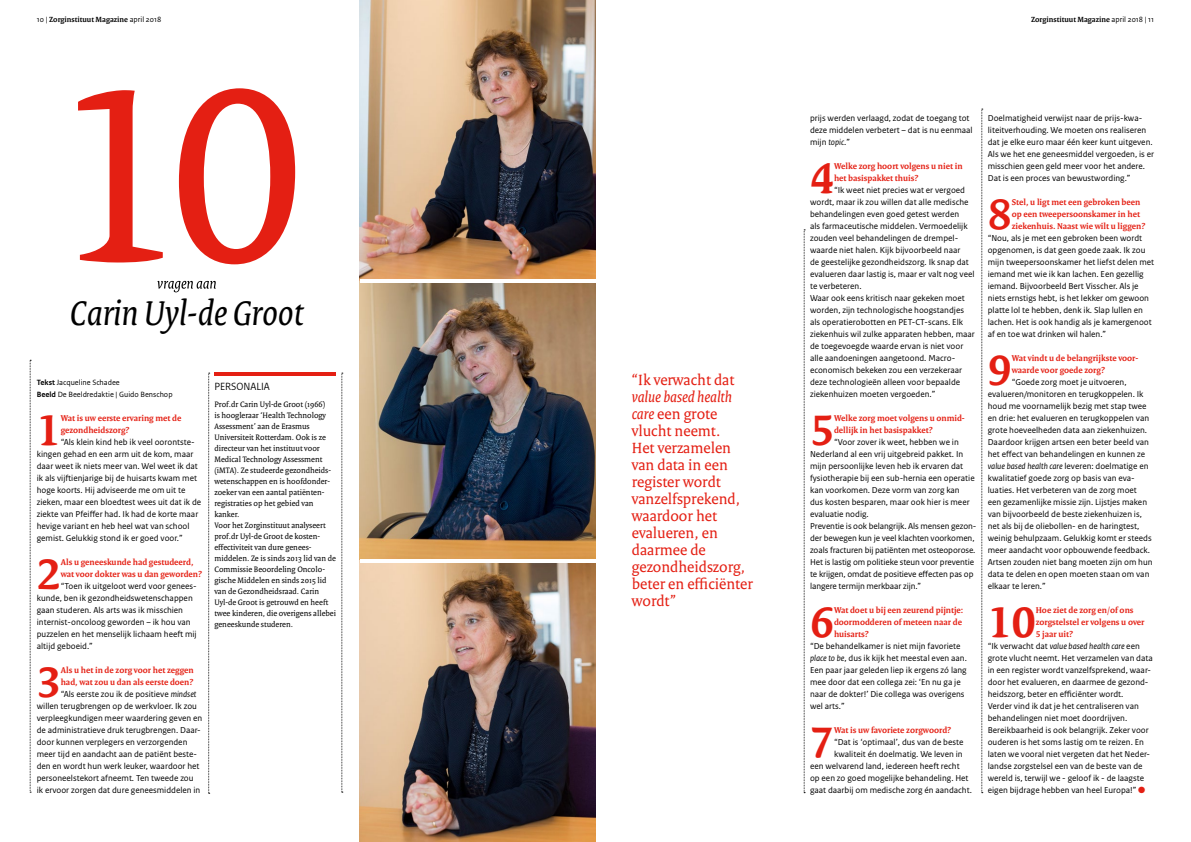
<style>
.page{position:relative;width:1191px;height:842px;background:#fff}
.page>*{position:absolute;margin:0;border:0;box-sizing:border-box;transform-origin:0 0}
.t1{font:700 46.1px "Rijksoverheid Serif";color:#e41f13}
.t2{font:italic 37px "Rijksoverheid Serif";color:#000}
.t3{font:16px/17px "Rijksoverheid Serif";color:#e41f13}
.t4{font:11px "Rijksoverheid Sans Heading";color:#000}
.t5{font:9px/12px "Rijksoverheid Sans Text";color:#000}
.t6{font:700 9px/12px "Rijksoverheid Serif";color:#e41f13}
.t7{font:8.5px/11px "Rijksoverheid Serif";color:#000}
.t8{font:700 8px "Rijksoverheid Serif";color:#000}
.t9{font:8px/12px "Rijksoverheid Sans Text";color:#000}
.s1{font-family:"Rijksoverheid Sans Text";font-weight:400}
.s2{font-weight:700}
.s3{font-style:italic}
.s4{color:#e41f13}
</style>
<div class="page">
<svg style="left:804px;top:230px;width:1px;height:563px"></svg>
<svg style="left:981px;top:109px;width:1px;height:684px"></svg>
<svg style="left:208px;top:373px;width:2px;height:421px"></svg>
<svg style="left:342px;top:373px;width:1px;height:420px"></svg>
<svg style="left:30px;top:360px;width:1px;height:433px"></svg>
<hr style="left:214px;top:373px;width:122px;height:3px;background:#e41f13">
<img style="left:360px;top:0;width:235px;height:842px">
<hr style="left:360px;top:279px;width:235px;height:3px;background:#fff">
<hr style="left:360px;top:559px;width:235px;height:4px;background:#fff">
<svg style="left:78px;top:88px;width:217px;height:176px"></svg>
<svg style="left:157px;top:281px;width:59px;height:11px"></svg>
<p class="t8" style="left:37px;top:15px;width:126px"><span class="s1">10 |</span> Zorginstituut Magazine <span class="s1">april 2018</span></p>
<p class="t8" style="left:1031px;top:15px;width:124px">Zorginstituut Magazine <span class="s1">april 2018 | 11</span></p>
<h2 class="t2" style="left:70px;top:291px;width:235px">Carin Uyl-de Groot</h2>
<p class="t9" style="left:37px;top:376px;width:137px"><span class="s2">Tekst</span> Jacqueline Schadee<br><span class="s2">Beeld</span> De Beeldredaktie | Guido Benschop</p>
<h1 class="t1" style="left:37px;top:402px;width:25px">1</h1>
<p class="t6" style="left:61px;top:412px;width:122px">Wat is uw eerste ervaring met de gezondheidszorg?</p>
<p class="t5" style="left:37px;top:436px;width:166px;text-indent:24px">“Als klein kind heb ik veel oorontste&shy;kingen gehad en een arm uit de kom, maar daar weet ik niets meer van. Wel weet ik dat ik als vijftienjarige bij de huisarts kwam met hoge koorts. Hij adviseerde me om uit te zieken, maar een bloedtest wees uit dat ik de ziekte van Pfeiffer had. Ik had de korte maar hevige variant en heb heel wat van school gemist. Gelukkig stond ik er goed voor.”</p>
<h1 class="t1" style="left:37px;top:546px;width:25px">2</h1>
<p class="t6" style="left:61px;top:556px;width:143px">Als u geneeskunde had gestudeerd, wat voor dokter was u dan geworden?</p>
<p class="t5" style="left:37px;top:580px;width:161px;text-indent:24px">“Toen ik uitgeloot werd voor genees&shy;kunde, ben ik gezondheidswetenschappen gaan studeren. Als arts was ik misschien internist-oncoloog geworden – ik hou van puzzelen en het menselijk lichaam heeft mij altijd geboeid.”</p>
<h1 class="t1" style="left:37px;top:654px;width:25px">3</h1>
<p class="t6" style="left:61px;top:664px;width:134px">Als u het in de zorg voor het zeggen had, wat zou u dan als eerste doen?</p>
<p class="t5" style="left:37px;top:688px;width:167px;text-indent:24px">“Als eerste zou ik de positieve <span class="s3">mindset </span>willen terugbrengen op de werkvloer. Ik zou verpleegkundigen meer waardering geven en de administratieve druk terugbrengen. Daar&shy;door kunnen verplegers en verzorgenden meer tijd en aandacht aan de patiënt beste&shy;den en wordt hun werk leuker, waardoor het personeelstekort afneemt. Ten tweede zou<br>ik ervoor zorgen dat dure geneesmiddelen in</p>
<p class="t4" style="left:214px;top:380px;width:57px">PERSONALIA</p>
<p class="t7" style="left:214px;top:399px;width:123px">Prof.dr Carin Uyl-de Groot (1966)<br>is hoogleraar ‘Health Technology<br>Assessment’ aan de Erasmus<br>Universiteit Rotterdam. Ook is ze directeur van het instituut voor<br>Medical Technology Assessment (iMTA). Ze studeerde gezondheids&shy;wetenschappen en is hoofdonder&shy;zoeker van een aantal patiënten&shy;registraties op het gebied van kanker.<br>Voor het Zorginstituut analyseert prof.dr Uyl-de Groot de kosten&shy;effectiviteit van dure genees&shy;middelen. Ze is sinds 2013 lid van de<br>Commissie Beoordeling Oncolo&shy;gische Middelen en sinds 2015 lid van de Gezondheidsraad. Carin<br>Uyl-de Groot is getrouwd en heeft twee kinderen, die overigens allebei geneeskunde studeren.</p>
<h3 class="t3" style="left:632px;top:371px;width:104px">“Ik verwacht dat</h3>
<h3 class="t3" style="left:632px;top:388px;width:122px"><span class="s3">value based health care</span> een grote vlucht neemt.<br>Het verzamelen van data in een register wordt vanzelfsprekend, waardoor het evalueren, en daarmee de gezondheidszorg, beter en efficiënter wordt”</h3>
<p class="t5" style="left:810px;top:112px;width:164px">prijs werden verlaagd, zodat de toegang tot deze middelen verbetert – dat is nu eenmaal mijn <span class="s3">topic</span>.”</p>
<h1 class="t1" style="left:810px;top:150px;width:25px">4</h1>
<p class="t6" style="left:834px;top:160px;width:130px">Welke zorg hoort volgens u niet in het basispakket thuis?</p>
<p class="t5" style="left:810px;top:184px;width:166px;text-indent:24px">“Ik weet niet precies wat er vergoed wordt, maar ik zou willen dat alle medische behandelingen even goed getest werden<br>als farmaceutische middelen. Vermoedelijk zouden veel behandelingen de drempel&shy;waarde niet halen. Kijk bijvoorbeeld naar<br>de geestelijke gezondheidszorg. Ik snap dat evalueren daar lastig is, maar er valt nog veel te verbeteren.<br>Waar ook eens kritisch naar gekeken moet worden, zijn technologische hoogstandjes als operatierobotten en PET-CT-scans. Elk ziekenhuis wil zulke apparaten hebben, maar de toegevoegde waarde ervan is niet voor alle aandoeningen aangetoond. Macro&shy;economisch bekeken zou een verzekeraar deze technologieën alleen voor bepaalde ziekenhuizen moeten vergoeden.”</p>
<h1 class="t1" style="left:810px;top:402px;width:25px">5</h1>
<p class="t6" style="left:834px;top:412px;width:132px">Welke zorg moet volgens u onmid&shy;dellijk in het basispakket?</p>
<p class="t5" style="left:810px;top:436px;width:168px;text-indent:24px">“Voor zover ik weet, hebben we in Nederland al een vrij uitgebreid pakket. In mijn persoonlijke leven heb ik ervaren dat fysiotherapie bij een sub-hernia een operatie kan voorkomen. Deze vorm van zorg kan<br>dus kosten besparen, maar ook hier is meer evaluatie nodig.<br>Preventie is ook belangrijk. Als mensen gezon&shy;der bewegen kun je veel klachten voorkomen, zoals fracturen bij patiënten met osteoporose.<br>Het is lastig om politieke steun voor preventie te krijgen, omdat de positieve effecten pas op langere termijn merkbaar zijn.”</p>
<h1 class="t1" style="left:810px;top:594px;width:25px">6</h1>
<p class="t6" style="left:834px;top:604px;width:131px">Wat doet u bij een zeurend pijntje: doormodderen of meteen naar de huisarts?</p>
<p class="t5" style="left:810px;top:640px;width:158px">“De behandelkamer is niet mijn favoriete <span class="s3">place to be</span>, dus ik kijk het meestal even aan.<br>Een paar jaar geleden liep ik ergens zó lang mee door dat een collega zei: ‘En nu ga je naar de dokter!’ Die collega was overigens wel arts.”</p>
<h1 class="t1" style="left:810px;top:714px;width:25px">7</h1>
<p class="t6" style="left:834px;top:724px;width:119px">Wat is uw favoriete zorgwoord?</p>
<p class="t5" style="left:834px;top:736px;width:131px">“Dat is ‘optimaal’, dus van de beste</p>
<p class="t5" style="left:834px;top:748px;width:130px">kwaliteit én doelmatig. We leven in</p>
<p class="t5" style="left:810px;top:760px;width:151px">een welvarend land, iedereen heeft recht</p>
<p class="t5" style="left:810px;top:772px;width:160px">op een zo goed mogelijke behandeling. Het</p>
<p class="t5" style="left:810px;top:784px;width:163px">gaat daarbij om medische zorg én aandacht.</p>
<p class="t5" style="left:987px;top:112px;width:168px">Doelmatigheid verwijst naar de prijs-kwa&shy;liteitverhouding. We moeten ons realiseren dat je elke euro maar één keer kunt uitgeven.<br>Als we het ene geneesmiddel vergoeden, is er misschien geen geld meer voor het andere.<br>Dat is een proces van bewustwording.”</p>
<h1 class="t1" style="left:987px;top:186px;width:25px">8</h1>
<p class="t6" style="left:1011px;top:196px;width:135px">Stel, u ligt met een gebroken been op een tweepersoonskamer in het ziekenhuis. Naast wie wilt u liggen?</p>
<p class="t5" style="left:987px;top:232px;width:168px">“Nou, als je met een gebroken been wordt opgenomen, is dat geen goede zaak. Ik zou mijn tweepersoonskamer het liefst delen met iemand met wie ik kan lachen. Een gezellig iemand. Bijvoorbeeld Bert Visscher. Als je niets ernstigs hebt, is het lekker om gewoon platte lol te hebben, denk ik. Slap lullen en lachen. Het is ook handig als je kamergenoot af en toe wat drinken wil halen.”</p>
<h1 class="t1" style="left:987px;top:342px;width:25px">9</h1>
<p class="t6" style="left:1011px;top:352px;width:128px">Wat vindt u de belangrijkste voor&shy;waarde voor goede zorg?</p>
<p class="t5" style="left:987px;top:376px;width:166px;text-indent:24px">“Goede zorg moet je uitvoeren, evalueren/monitoren en terugkoppelen. Ik houd me voornamelijk bezig met stap twee en drie: het evalueren en terugkoppelen van grote hoeveelheden data aan ziekenhuizen.<br>Daardoor krijgen artsen een beter beeld van het effect van behandelingen en kunnen ze <span class="s3">value based health care</span> leveren: doelmatige en kwalitatief goede zorg op basis van eva&shy;luaties. Het verbeteren van de zorg moet een gezamenlijke missie zijn. Lijstjes maken van bijvoorbeeld de beste ziekenhuizen is, net als bij de oliebollen- en de haringtest, weinig behulpzaam. Gelukkig komt er steeds meer aandacht voor opbouwende feedback.<br>Artsen zouden niet bang moeten zijn om hun data te delen en open moeten staan om van elkaar te leren.”</p>
<h1 class="t1" style="left:987px;top:594px;width:49px">10</h1>
<p class="t6" style="left:1035px;top:604px;width:110px">Hoe ziet de zorg en/of ons zorgstelstel er volgens u over<br>5 jaar uit?</p>
<p class="t5" style="left:987px;top:640px;width:167px">“Ik verwacht dat <span class="s3">value based health care</span> een grote vlucht neemt. Het verzamelen van data in een register wordt vanzelfsprekend, waar&shy;door het evalueren, en daarmee de gezond&shy;heidszorg, beter en efficiënter wordt.<br>Verder vind ik dat je het centraliseren van behandelingen niet moet doordrijven.<br>Bereikbaarheid is ook belangrijk. Zeker voor ouderen is het soms lastig om te reizen. En laten we vooral niet vergeten dat het Neder&shy;landse zorgstelsel een van de beste van de wereld is, terwijl we - geloof ik - de laagste eigen bijdrage hebben van heel Europa!” <span class="s4">●</span></p>
</div>
